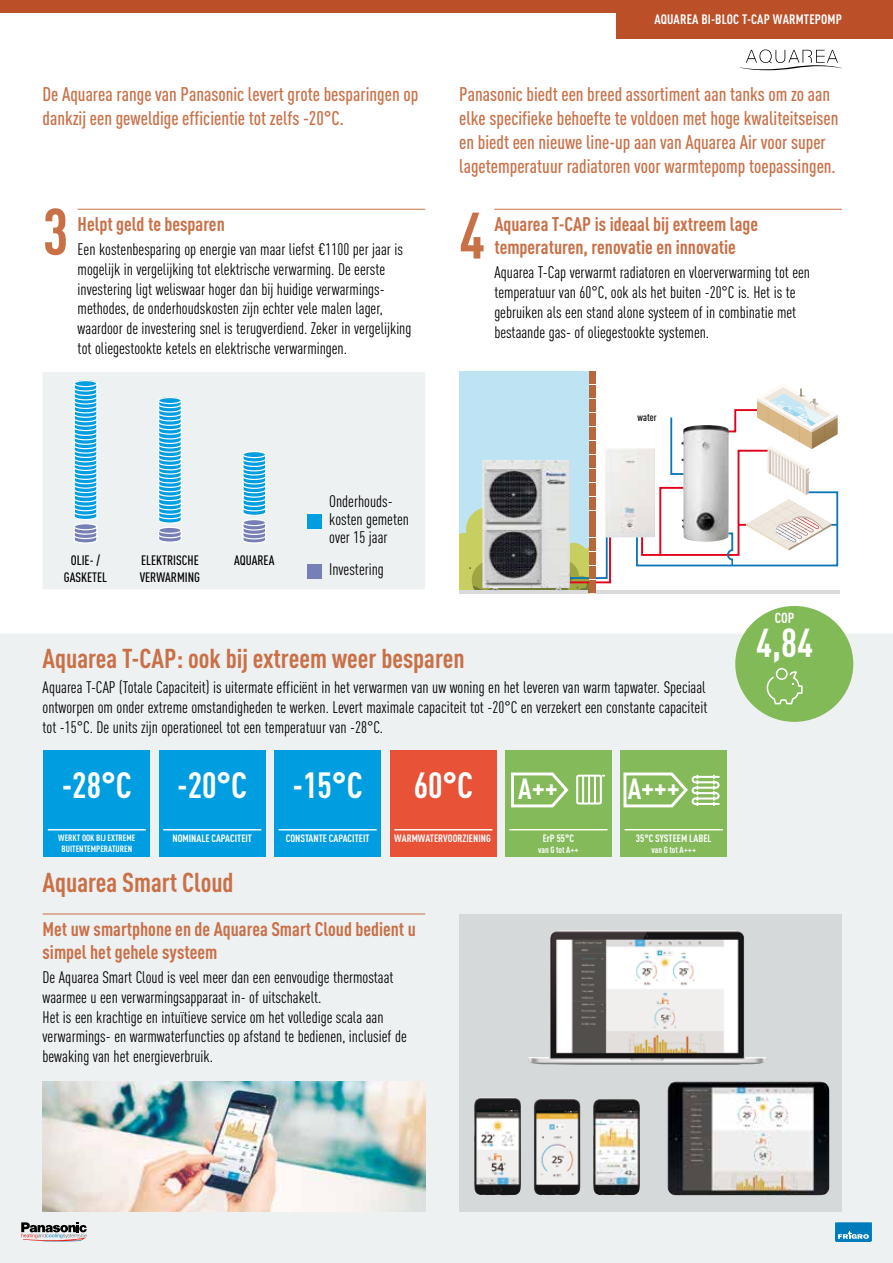
<style>
.page{position:relative;width:893px;height:1263px;background:#fff}
.page>*{position:absolute;margin:0;border:0;box-sizing:border-box;transform-origin:0 0}
.t1{font:700 64.5px "DIN Cond";color:#c97047}
.t2{font:700 39.9px "DIN Cond";color:#fff}
.t3{font:700 36px "DIN Cond";color:#fff}
.t4{font:700 28.95px "DIN Cond";color:#fff}
.t5{font:700 27px "DIN Cond";color:#c97047}
.t6{font:500 19.5px/24px "DIN Cond";color:#c97047}
.t7{font:700 19.5px/23.4px "DIN Cond";color:#c97047}
.t8{font:16.5px/19.8px "DIN Cond";color:#000}
.t9{font:700 14.4px "DIN Cond";color:#fff}
.t10{font:500 13.5px/16.2px "DIN Cond";color:#000}
.t11{font:700 13.5px "DIN Cond";letter-spacing:.01em;color:#fff}
.t12{font:700 10.5px "DIN Cond";color:#fff}
.t13{font:500 10.5px "DIN Cond";color:#000}
.t14{font:700 9px/10.8px "DIN Cond";color:#fff;text-align:center}
.t15{font:300 5.4px "Myriad Pro";color:#000}
</style>
<div class="page">
<div style="left:0;top:0;width:893px;height:13px;background:#bb4f28"></div>
<svg style="left:740px;top:50px;width:102px;height:20px"></svg>
<div style="left:617px;top:0;width:276px;height:38px;background:#bb4f28"></div>
<div style="left:0;top:634px;width:893px;height:629px;background:#eef1f2"></div>
<div style="left:735px;top:606px;width:118px;height:116px;background:#83ba58;border-radius:50%"></div>
<svg style="left:767px;top:668px;width:36px;height:36px"></svg>
<img style="left:43px;top:1082px;width:382px;height:130px">
<div style="left:459px;top:914px;width:383px;height:298px;background:#d6d9da"></div>
<img style="left:528px;top:930px;width:238px;height:134px">
<img style="left:474px;top:1097px;width:47px;height:98px">
<img style="left:533px;top:1099px;width:47px;height:96px">
<img style="left:593px;top:1099px;width:47px;height:96px">
<img style="left:668px;top:1082px;width:161px;height:113px">
<hr style="left:494px;top:209px;width:348px;height:1px;background:#c97047">
<div style="left:459px;top:371px;width:130px;height:222px;background:#bee4f3"></div>
<hr style="left:595px;top:590px;width:245px;height:4px;background:#d9dadb">
<hr style="left:459px;top:590px;width:129px;height:4px;background:#d9dadb">
<svg style="left:459px;top:507px;width:153px;height:86px"></svg>
<div style="left:589px;top:552px;width:6px;height:13px;background:#b8673b"></div>
<div style="left:589px;top:371px;width:6px;height:13px;background:#b8673b"></div>
<div style="left:589px;top:385px;width:6px;height:13px;background:#b8673b"></div>
<div style="left:589px;top:399px;width:6px;height:13px;background:#b8673b"></div>
<div style="left:589px;top:413px;width:6px;height:13px;background:#b8673b"></div>
<div style="left:589px;top:427px;width:6px;height:13px;background:#b8673b"></div>
<div style="left:589px;top:441px;width:6px;height:13px;background:#b8673b"></div>
<div style="left:589px;top:455px;width:6px;height:13px;background:#b8673b"></div>
<div style="left:589px;top:469px;width:6px;height:13px;background:#b8673b"></div>
<div style="left:589px;top:483px;width:6px;height:13px;background:#b8673b"></div>
<div style="left:589px;top:497px;width:6px;height:12px;background:#b8673b"></div>
<div style="left:589px;top:510px;width:6px;height:13px;background:#b8673b"></div>
<div style="left:589px;top:524px;width:6px;height:13px;background:#b8673b"></div>
<div style="left:589px;top:538px;width:6px;height:13px;background:#b8673b"></div>
<div style="left:589px;top:566px;width:6px;height:13px;background:#b8673b"></div>
<div style="left:589px;top:580px;width:6px;height:13px;background:#b8673b"></div>
<img style="left:605px;top:448px;width:30px;height:89px">
<svg style="left:635px;top:387px;width:204px;height:180px"></svg>
<img style="left:681px;top:425px;width:48px;height:117px">
<img style="left:482px;top:460px;width:88px;height:130px">
<hr style="left:43px;top:913px;width:382px;height:1px;background:#c97047">
<hr style="left:78px;top:209px;width:347px;height:1px;background:#c97047">
<div style="left:43px;top:373px;width:381px;height:215px;background:#eef1f2"></div>
<div style="left:308px;top:514px;width:14px;height:14px;background:#009ee0"></div>
<div style="left:308px;top:565px;width:14px;height:14px;background:#7680b6"></div>
<svg style="left:74px;top:380px;width:24px;height:163px"></svg>
<svg style="left:242px;top:451px;width:24px;height:92px"></svg>
<svg style="left:158px;top:401px;width:24px;height:141px"></svg>
<div style="left:159px;top:397px;width:22px;height:7px;background:#009ee0;border-radius:50%"></div>
<div style="left:158px;top:397px;width:24px;height:7px;border:1px solid #fff;border-radius:50%"></div>
<div style="left:44px;top:750px;width:106px;height:107px;background:#009ee0"></div>
<hr style="left:48px;top:829px;width:98px;height:1px;background:#fff">
<div style="left:390px;top:750px;width:106px;height:107px;background:#e85237"></div>
<hr style="left:394px;top:829px;width:98px;height:1px;background:#fff">
<div style="left:274px;top:750px;width:107px;height:107px;background:#009ee0"></div>
<hr style="left:279px;top:829px;width:98px;height:1px;background:#fff">
<div style="left:159px;top:750px;width:106px;height:107px;background:#009ee0"></div>
<hr style="left:163px;top:829px;width:98px;height:1px;background:#fff">
<div style="left:505px;top:750px;width:107px;height:107px;background:#84ba59"></div>
<svg style="left:511px;top:772px;width:58px;height:36px"></svg>
<hr style="left:509px;top:829px;width:98px;height:1px;background:#fff">
<div style="left:576px;top:775px;width:26px;height:29px;border:2px solid #fff;border-radius:2px"></div>
<hr style="left:588px;top:776px;width:2px;height:27px;background:#fff">
<hr style="left:594px;top:776px;width:2px;height:27px;background:#fff">
<hr style="left:582px;top:776px;width:2px;height:27px;background:#fff">
<div style="left:620px;top:750px;width:107px;height:107px;background:#84ba59"></div>
<hr style="left:625px;top:829px;width:98px;height:1px;background:#fff">
<svg style="left:623px;top:772px;width:97px;height:36px"></svg>
<svg style="left:835px;top:1222px;width:37px;height:19px"></svg>
<svg style="left:21px;top:1222px;width:66px;height:20px"></svg>
<p class="t6" style="left:43px;top:82px;width:377px">De Aquarea range van Panasonic levert grote besparingen op dankzij een geweldige efficientie tot zelfs -20°C.</p>
<h1 class="t1" style="left:43px;top:192px;width:27px">3</h1>
<p class="t7" style="left:78px;top:212px;width:149px">Helpt geld te besparen</p>
<p class="t8" style="left:78px;top:239px;width:335px">Een kostenbesparing op energie van maar liefst €1100 per jaar is mogelijk in vergelijking tot elektrische verwarming. De eerste investering ligt weliswaar hoger dan bij huidige verwarmings&shy;methodes, de onderhoudskosten zijn echter vele malen lager, waardoor de investering snel is terugverdiend. Zeker in vergelijking tot oliegestookte ketels en elektrische verwarmingen.</p>
<p class="t10" style="left:71px;top:552px;width:31px">OLIE- /</p>
<p class="t10" style="left:234px;top:552px;width:42px">AQUAREA</p>
<p class="t10" style="left:64px;top:568px;width:45px">GASKETEL</p>
<p class="t10" style="left:140px;top:552px;width:62px">ELEKTRISCHE<br>VERWARMING</p>
<p class="t8" style="left:329px;top:492px;width:81px;line-height:18px">Onderhouds&shy;kosten gemeten over 15 jaar</p>
<p class="t8" style="left:329px;top:559px;width:56px">Investering</p>
<p class="t11" style="left:654px;top:11px;width:189px">AQUAREA BI-BLOC T-CAP WARMTEPOMP</p>
<p class="t6" style="left:459px;top:82px;width:381px">Panasonic biedt een breed assortiment aan tanks om zo aan elke specifieke behoefte te voldoen met hoge kwaliteitseisen en biedt een nieuwe line-up aan van Aquarea Air voor super lagetemperatuur radiatoren voor warmtepomp toepassingen.</p>
<h1 class="t1" style="left:459px;top:196px;width:27px">4</h1>
<p class="t7" style="left:494px;top:212px;width:265px">Aquarea T-CAP is ideaal bij extreem lage temperaturen, renovatie en innovatie</p>
<p class="t8" style="left:494px;top:262px;width:317px">Aquarea T-Cap verwarmt radiatoren en vloerverwarming tot een temperatuur van 60°C, ook als het buiten -20°C is. Het is te gebruiken als een stand alone systeem of in combinatie met bestaande gas- of oliegestookte systemen.</p>
<p class="t13" style="left:638px;top:411px;width:20px">water</p>
<h3 class="t5" style="left:43px;top:642px;width:424px">Aquarea T-CAP: ook bij extreem weer besparen</h3>
<p class="t8" style="left:43px;top:677px;width:666px;text-align:justify">Aquarea T-CAP (Totale Capaciteit) is uitermate efficiënt in het verwarmen van uw woning en het leveren van warm tapwater. Speciaal ontworpen om onder extreme omstandigheden te werken. Levert maximale capaciteit tot -20°C en verzekert een constante capaciteit tot -15°C. De units zijn operationeel tot een temperatuur van -28°C.</p>
<h3 class="t3" style="left:62px;top:763px;width:72px">-28°C</h3>
<h3 class="t3" style="left:414px;top:763px;width:61px">60°C</h3>
<p class="t12" style="left:286px;top:832px;width:85px">CONSTANTE CAPACITEIT</p>
<h3 class="t3" style="left:177px;top:763px;width:72px">-20°C</h3>
<h3 class="t4" style="left:518px;top:770px;width:41px">A++</h3>
<p class="t12" style="left:543px;top:832px;width:33px">ErP 55°C</p>
<p class="t14" style="left:538px;top:844px;width:42px">van G tot A++</p>
<h3 class="t3" style="left:292px;top:763px;width:72px">-15°C</h3>
<p class="t14" style="left:58px;top:832px;width:79px">WERKT OOK BIJ EXTREME<br>BUITENTEMPERATUREN</p>
<p class="t12" style="left:394px;top:832px;width:98px">WARMWATERVOORZIENING</p>
<p class="t12" style="left:172px;top:832px;width:81px">NOMINALE CAPACITEIT</p>
<h3 class="t5" style="left:43px;top:866px;width:193px">Aquarea Smart Cloud</h3>
<p class="t7" style="left:43px;top:916px;width:375px">Met uw smartphone en de Aquarea Smart Cloud bedient u simpel het gehele systeem</p>
<p class="t8" style="left:43px;top:967px;width:366px">De Aquarea Smart Cloud is veel meer dan een eenvoudige thermostaat waarmee u een verwarmingsapparaat in- of uitschakelt.<br>Het is een krachtige en intuïtieve service om het volledige scala aan verwarmings- en warmwaterfuncties op afstand te bedienen, inclusief de bewaking van het energieverbruik.</p>
<h3 class="t4" style="left:628px;top:770px;width:54px">A+++</h3>
<p class="t12" style="left:636px;top:832px;width:77px">35°C SYSTEEM LABEL</p>
<p class="t14" style="left:651px;top:844px;width:46px">van G tot A+++</p>
<p class="t9" style="left:775px;top:609px;width:21px">COP</p>
<h2 class="t2" style="left:756px;top:618px;width:59px">4,84</h2>
<p class="t15" style="left:81px;top:1232px;width:2px">.</p>
</div>
